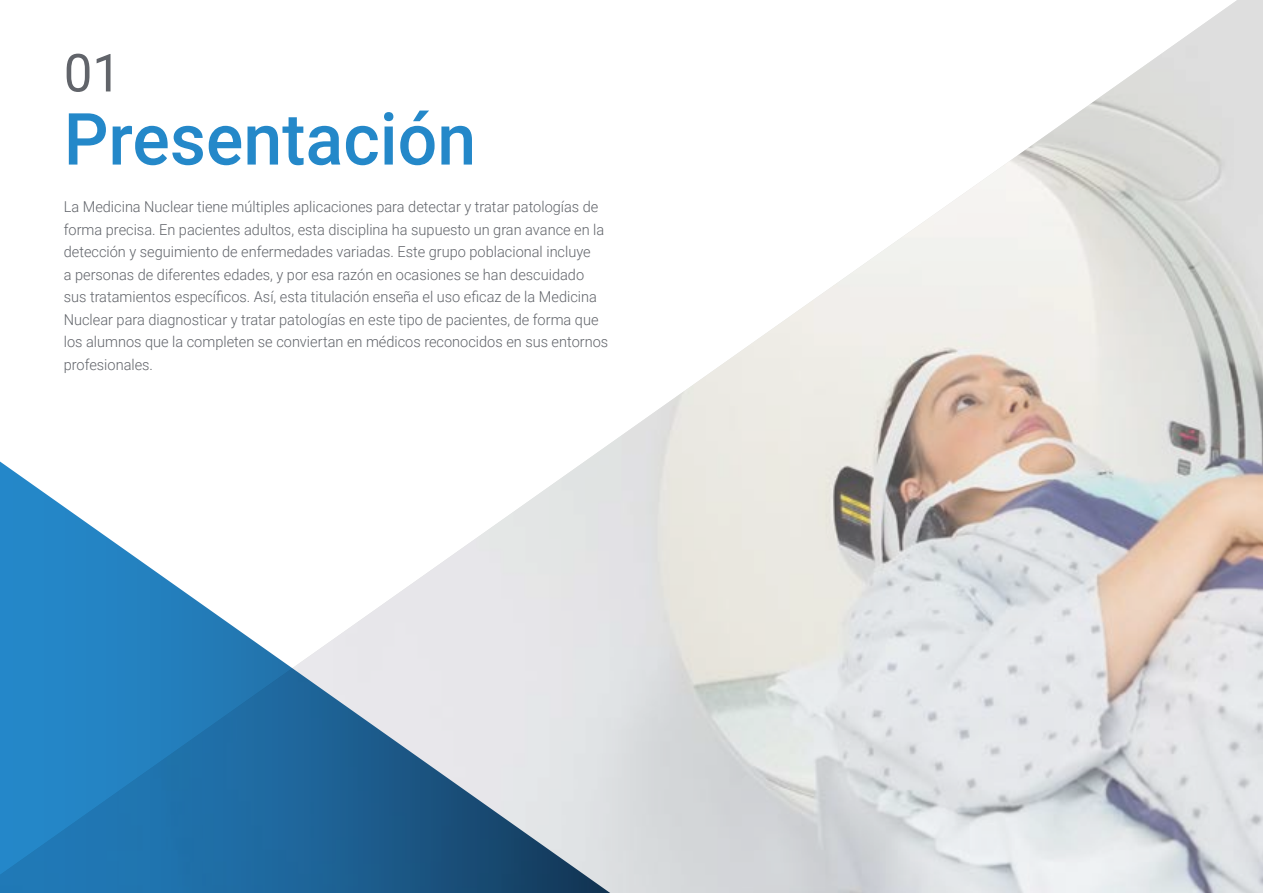
<style>
.page{position:relative;width:1263px;height:893px;background:#fff}
.page>*{position:absolute;margin:0;border:0;box-sizing:border-box;transform-origin:0 0}
.t1{font:500 72px "Roboto";color:#2488c9}
.t2{font:52.5px "Roboto";color:#61646a}
.t3{font:300 15px/22.5px "Roboto";color:#61646a}
</style>
<div class="page">
<img style="left:607px;top:0;width:656px;height:893px">
<svg style="left:0;top:446px;width:640px;height:447px"></svg>
<h2 class="t2" style="left:64px;top:36px;width:59px">01</h2>
<h1 class="t1" style="left:64px;top:89px;width:414px">Presentación</h1>
<p class="t3" style="left:64px;top:195px;width:546px">La Medicina Nuclear tiene múltiples aplicaciones para detectar y tratar patologías de forma precisa. En pacientes adultos, esta disciplina ha supuesto un gran avance en la detección y seguimiento de enfermedades variadas. Este grupo poblacional incluye<br>a personas de diferentes edades, y por esa razón en ocasiones se han descuidado sus tratamientos específicos. Así, esta titulación enseña el uso eficaz de la Medicina Nuclear para diagnosticar y tratar patologías en este tipo de pacientes, de forma que los alumnos que la completen se conviertan en médicos reconocidos en sus entornos profesionales.</p>
</div>
